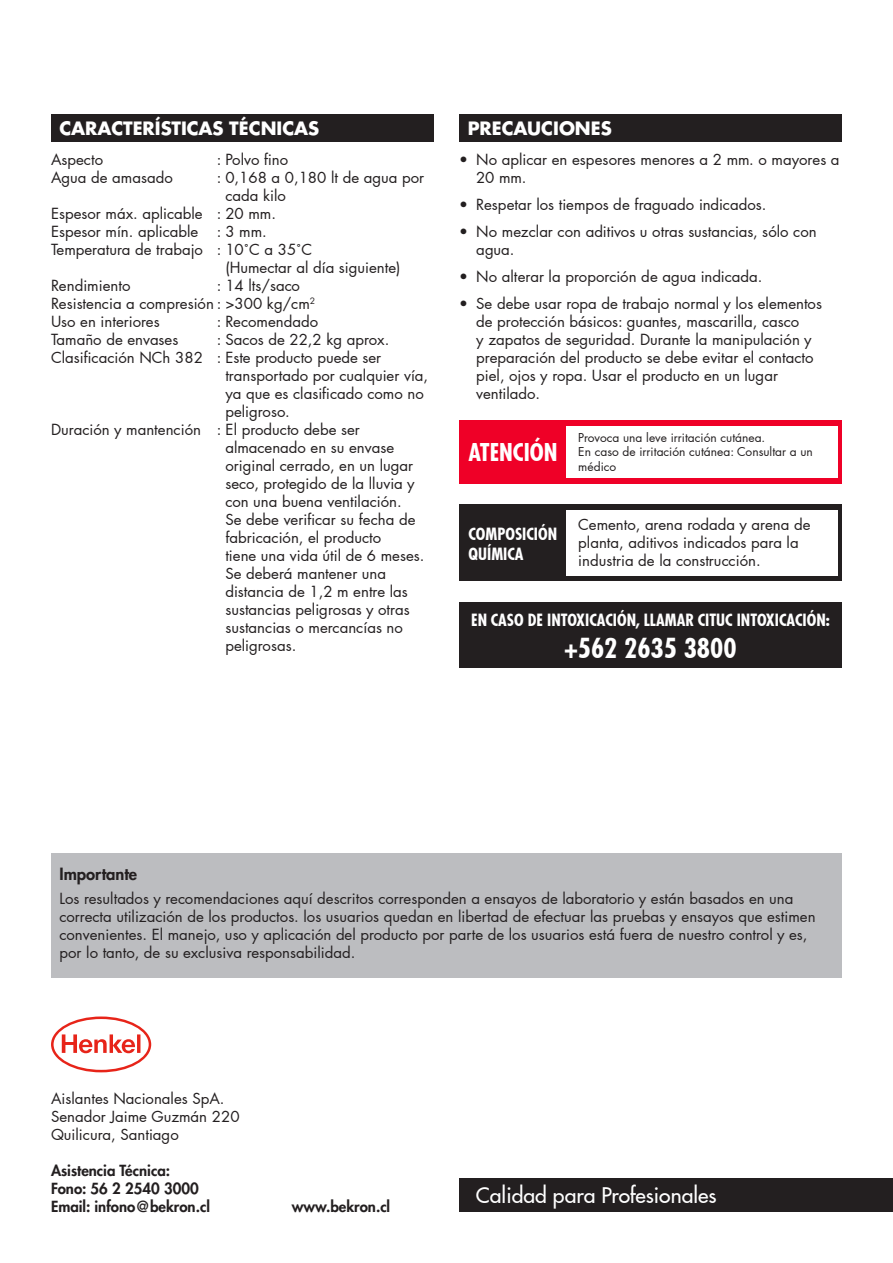
<style>
.page{position:relative;width:893px;height:1263px;background:#fff}
.page>*{position:absolute;margin:0;border:0;box-sizing:border-box;transform-origin:0 0}
.t1{font:700 condensed 27px "Futura LT Pro";color:#fff}
.t2{font:700 condensed 24px "Futura LT Pro";color:#fff}
.t3{font:500 21.15px "Futura LT Pro";color:#fff}
.t4{font:700 18px "Futura LT Pro";color:#fff}
.t5{font:700 condensed 16.5px "Futura LT Pro";color:#fff}
.t6{font:800 16.5px "Futura LT Pro";color:#231f20}
.t7{font:15px/18px "Futura LT Pro";color:#231f20}
.t8{font:800 15px "Futura LT Pro";color:#231f20}
.t9{font:12px/14.4px "Futura LT Pro";color:#231f20}
</style>
<div class="page">
<div style="left:51px;top:854px;width:791px;height:124px;background:#bcbdc0"></div>
<svg style="left:51px;top:1016px;width:100px;height:56px"></svg>
<div style="left:459px;top:1178px;width:434px;height:34px;background:#231f20"></div>
<div style="left:459px;top:115px;width:383px;height:27px;background:#231f20"></div>
<div style="left:51px;top:115px;width:383px;height:27px;background:#231f20"></div>
<div style="left:459px;top:602px;width:383px;height:66px;background:#231f20"></div>
<div style="left:459px;top:504px;width:383px;height:77px;background:#231f20"></div>
<div style="left:566px;top:510px;width:271px;height:66px;background:#fff"></div>
<div style="left:459px;top:420px;width:383px;height:63px;background:#ef0027"></div>
<div style="left:566px;top:425px;width:271px;height:52px;background:#fff"></div>
<p class="t4" style="left:60px;top:114px;width:261px">CARACTERÍSTICAS TÉCNICAS</p>
<p class="t7" style="left:51px;top:150px;width:54px">Aspecto</p>
<p class="t7" style="left:217px;top:150px;width:73px">: Polvo fino</p>
<p class="t7" style="left:51px;top:168px;width:123px">Agua de amasado</p>
<p class="t7" style="left:217px;top:168px;width:209px">: 0,168 a 0,180 lt de agua por</p>
<p class="t7" style="left:225px;top:186px;width:62px">cada kilo</p>
<p class="t7" style="left:51px;top:204px;width:227px">Espesor máx. aplicable : 20 mm.</p>
<p class="t7" style="left:51px;top:222px;width:217px">Espesor mín. aplicable : 3 mm.</p>
<p class="t7" style="left:51px;top:240px;width:263px">Temperatura de trabajo : 10˚C a 35˚C</p>
<p class="t7" style="left:225px;top:258px;width:177px">(Humectar al día siguiente)</p>
<p class="t7" style="left:51px;top:276px;width:81px">Rendimiento</p>
<p class="t7" style="left:217px;top:276px;width:85px">: 14 lts/saco</p>
<p class="t7" style="left:51px;top:294px;width:266px">Resistencia a compresión : &gt;300 kg/cm<sup>2</sup></p>
<p class="t7" style="left:51px;top:312px;width:110px">Uso en interiores</p>
<p class="t7" style="left:217px;top:312px;width:103px">: Recomendado</p>
<p class="t7" style="left:51px;top:330px;width:129px">Tamaño de envases</p>
<p class="t7" style="left:217px;top:330px;width:174px">: Sacos de 22,2 kg aprox.</p>
<p class="t7" style="left:51px;top:348px;width:332px">Clasificación NCh 382 : Este producto puede ser</p>
<p class="t7" style="left:225px;top:366px;width:204px">transportado por cualquier vía,</p>
<p class="t7" style="left:225px;top:384px;width:200px">ya que es clasificado como no</p>
<p class="t7" style="left:225px;top:402px;width:66px">peligroso.</p>
<p class="t7" style="left:51px;top:420px;width:310px">Duración y mantención : El producto debe ser</p>
<p class="t7" style="left:225px;top:438px;width:170px">almacenado en su envase</p>
<p class="t7" style="left:225px;top:456px;width:189px">original cerrado, en un lugar</p>
<p class="t7" style="left:225px;top:474px;width:191px">seco, protegido de la lluvia y</p>
<p class="t7" style="left:225px;top:492px;width:178px">con una buena ventilación.</p>
<p class="t7" style="left:225px;top:510px;width:192px">Se debe verificar su fecha de</p>
<p class="t7" style="left:225px;top:528px;width:157px">fabricación, el producto</p>
<p class="t7" style="left:225px;top:546px;width:201px">tiene una vida útil de 6 meses.</p>
<p class="t7" style="left:225px;top:564px;width:162px">Se deberá mantener una</p>
<p class="t7" style="left:225px;top:582px;width:184px">distancia de 1,2 m entre las</p>
<p class="t7" style="left:225px;top:600px;width:186px">sustancias peligrosas y otras</p>
<p class="t7" style="left:225px;top:618px;width:179px">sustancias o mercancías no</p>
<p class="t7" style="left:225px;top:636px;width:72px">peligrosas.</p>
<p class="t4" style="left:468px;top:114px;width:146px">PRECAUCIONES</p>
<p class="t7" style="left:476px;top:150px;width:365px;text-indent:-17px">• No aplicar en espesores menores a 2 mm. o mayores a<br>20 mm.</p>
<p class="t7" style="left:459px;top:195px;width:309px">• Respetar los tiempos de fraguado indicados.</p>
<p class="t7" style="left:476px;top:222px;width:342px;text-indent:-17px">• No mezclar con aditivos u otras sustancias, sólo con agua.</p>
<p class="t7" style="left:459px;top:267px;width:305px">• No alterar la proporción de agua indicada.</p>
<p class="t7" style="left:476px;top:294px;width:347px;text-indent:-17px">• Se debe usar ropa de trabajo normal y los elementos de protección básicos: guantes, mascarilla, casco<br>y zapatos de seguridad. Durante la manipulación y preparación del producto se debe evitar el contacto piel, ojos y ropa. Usar el producto en un lugar ventilado.</p>
<p class="t2" style="left:469px;top:436px;width:91px">ATENCIÓN</p>
<p class="t5" style="left:469px;top:523px;width:90px">COMPOSICIÓN</p>
<p class="t5" style="left:469px;top:542px;width:57px">QUÍMICA</p>
<p class="t9" style="left:578px;top:430px;width:188px">Provoca una leve irritación cutánea.</p>
<p class="t9" style="left:578px;top:445px;width:236px">En caso de irritación cutánea: Consultar a un médico</p>
<p class="t7" style="left:578px;top:515px;width:234px">Cemento, arena rodada y arena de planta, aditivos indicados para la industria de la construcción.</p>
<p class="t5" style="left:471px;top:609px;width:360px">EN CASO DE INTOXICACIÓN, LLAMAR CITUC INTOXICACIÓN:</p>
<p class="t1" style="left:565px;top:630px;width:173px">+562 2635 3800</p>
<p class="t6" style="left:60px;top:861px;width:79px">Importante</p>
<p class="t7" style="left:60px;top:889px;width:758px">Los resultados y recomendaciones aquí descritos corresponden a ensayos de laboratorio y están basados en una correcta utilización de los productos. los usuarios quedan en libertad de efectuar las pruebas y ensayos que estimen convenientes. El manejo, uso y aplicación del producto por parte de los usuarios está fuera de nuestro control y es, por lo tanto, de su exclusiva responsabilidad.</p>
<p class="t7" style="left:51px;top:1089px;width:175px">Aislantes Nacionales SpA.</p>
<p class="t7" style="left:51px;top:1107px;width:190px">Senador Jaime Guzmán 220</p>
<p class="t7" style="left:51px;top:1125px;width:129px">Quilicura, Santiago</p>
<p class="t8" style="left:51px;top:1159px;width:121px">Asistencia Técnica:</p>
<p class="t8" style="left:51px;top:1177px;width:149px">Fono: 56 2 2540 3000</p>
<p class="t8" style="left:51px;top:1195px;width:160px">Email: infono@bekron.cl</p>
<p class="t8" style="left:292px;top:1195px;width:100px">www.bekron.cl</p>
<h3 class="t3" style="left:476px;top:1179px;width:242px">Calidad para Profesionales</h3>
</div>
